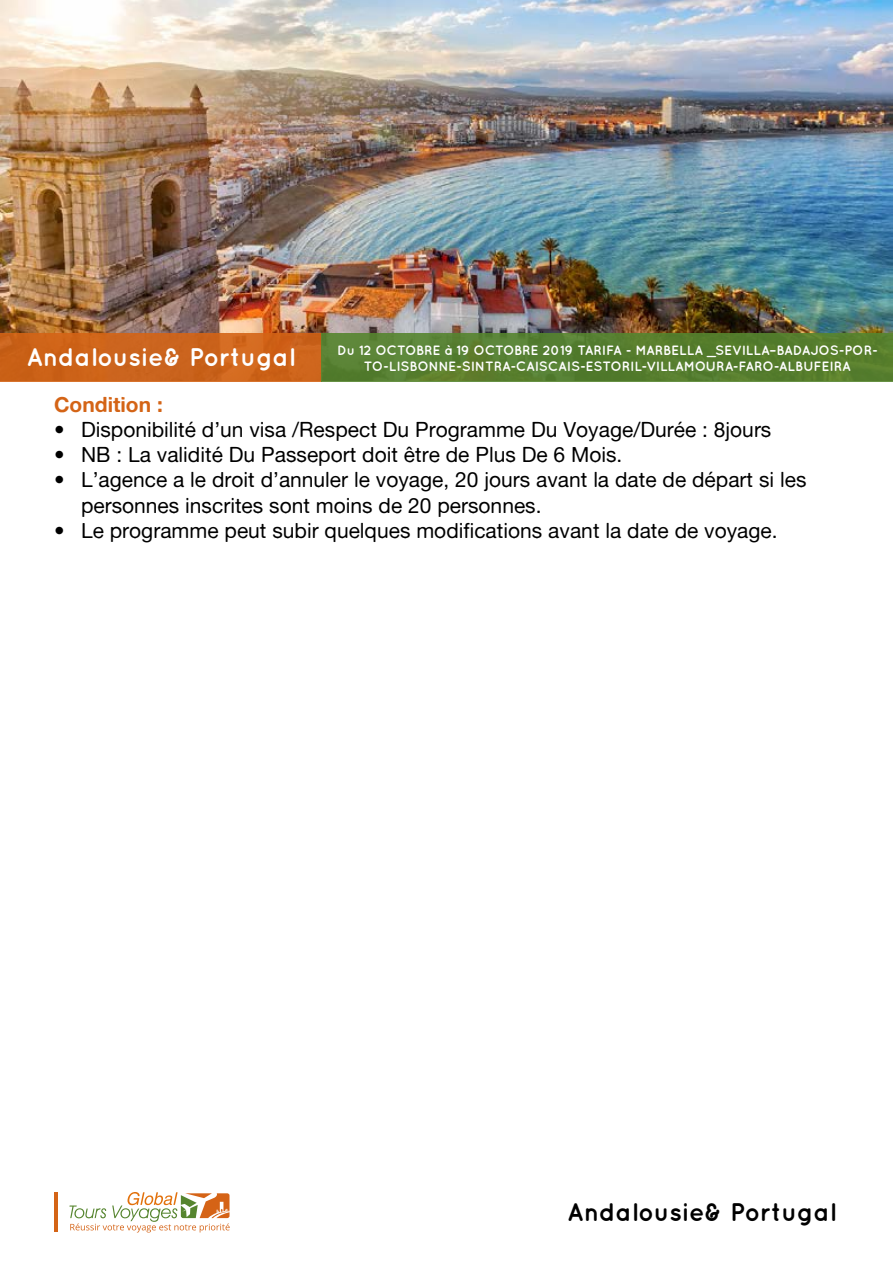
<style>
.page{position:relative;width:893px;height:1263px;background:#fff}
.page>*{position:absolute;margin:0;border:0;box-sizing:border-box;transform-origin:0 0}
.t1{font:700 25.5px "Quicksand";color:#000}
.t2{font:700 25.5px "Quicksand";color:#fff}
.t3{font:21px/25.2px "Alte Haas Grotesk";color:#000}
.t4{font:21px "Alte Haas Grotesk Bold";color:#d46416}
.t5{font:700 13.5px/16.2px "Quicksand";color:#fff;text-align:center}
</style>
<div class="page">
<svg style="left:69px;top:1192px;width:161px;height:40px"></svg>
<hr style="left:54px;top:1193px;width:4px;height:39px;background:#d46416">
<img style="left:0;top:0;width:893px;height:333px">
<div style="left:0;top:333px;width:322px;height:49px;background:#cc641b"></div>
<div style="left:322px;top:333px;width:571px;height:49px;background:linear-gradient(to right,#5a8235,#557c2a)"></div>
<p class="t2" style="left:26px;top:342px;width:270px">Andalousie&amp; Portugal</p>
<p class="t5" style="left:337px;top:342px;width:542px">Du 12 OCTOBRE à 19 OCTOBRE 2019 TARIFA - MARBELLA _SEVILLA–BADAJOS-POR-<br>TO-LISBONNE-SINTRA-CAISCAIS-ESTORIL-VILLAMOURA-FARO-ALBUFEIRA</p>
<p class="t4" style="left:54px;top:391px;width:110px">Condition :</p>
<p class="t3" style="left:54px;top:417px;width:719px">• Disponibilité d’un visa /Respect Du Programme Du Voyage/Durée : 8jours</p>
<p class="t3" style="left:54px;top:442px;width:570px">• NB : La validité Du Passeport doit être de Plus De 6 Mois.</p>
<p class="t3" style="left:81px;top:467px;width:727px;text-indent:-27px">• L’agence a le droit d’annuler le voyage, 20 jours avant la date de départ si les personnes inscrites sont moins de 20 personnes.</p>
<p class="t3" style="left:54px;top:517px;width:725px">• Le programme peut subir quelques modifications avant la date de voyage.</p>
<p class="t1" style="left:567px;top:1197px;width:270px">Andalousie&amp; Portugal</p>
</div>
